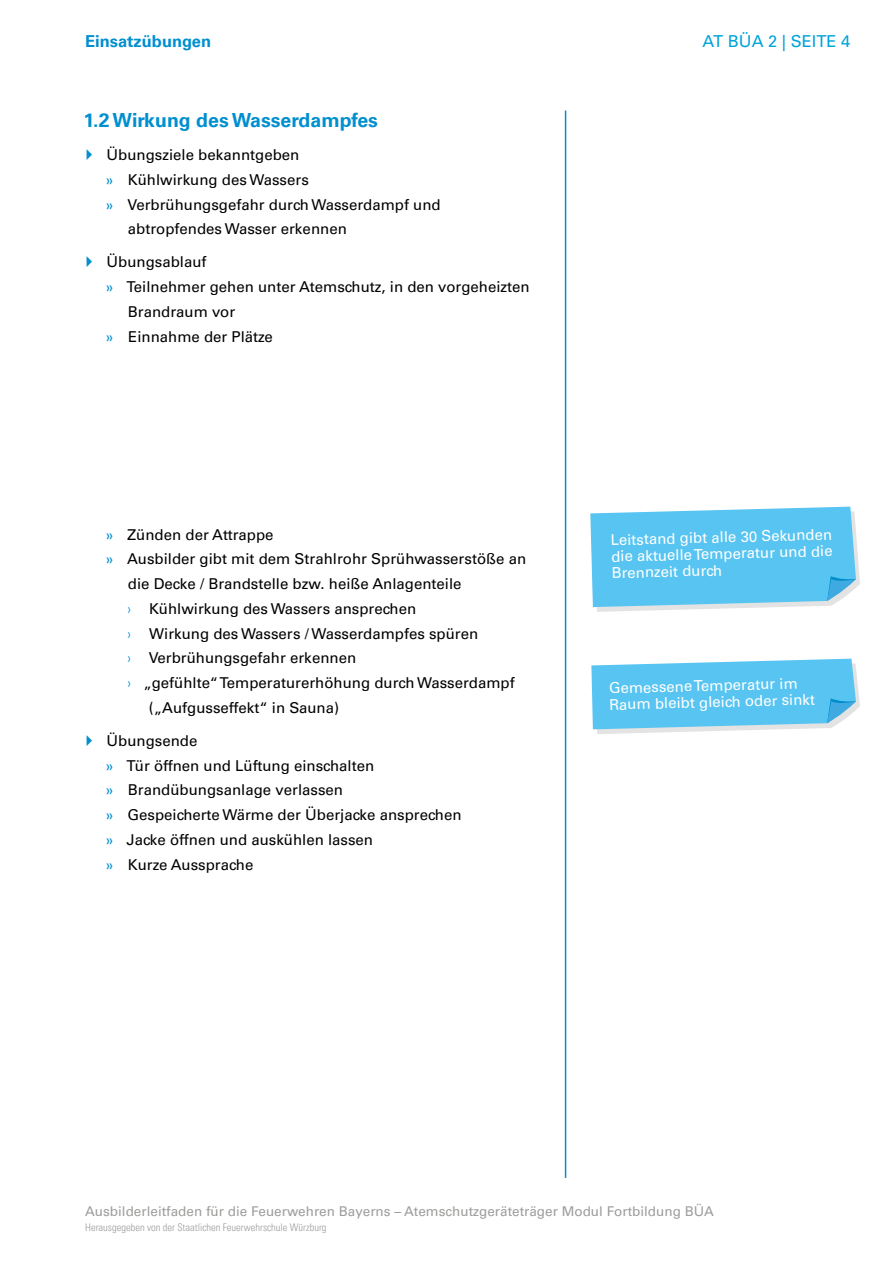
<style>
.page{position:relative;width:893px;height:1263px;background:#fff}
.page>*{position:absolute;margin:0;border:0;box-sizing:border-box;transform-origin:0 0}
.t1{font:700 19.5px "Univers LT Pro 65";color:#008fcf}
.t2{font:700 16.5px "Univers LT Pro 65";color:#008fcf}
.t3{font:16.5px "Univers LT Pro 55 Roman";color:#00a3da}
.t4{font:15px/24.8px "Univers LT Pro 55 Roman";color:#000}
.t5{font:15px/16.4px "Univers LT Pro 55 Roman";color:#fff;text-align:justify}
.t6{font:15px "Univers LT Std";color:#000}
.t7{font:13.5px "Univers LT Pro 55 Roman";color:#9d9d9c}
.t8{font:300 condensed 10.5px "Univers LT Pro";color:#9d9d9c}
.s1{font-family:"Univers LT Std";color:#008fcf}
.s2{font-family:"Univers LT Pro 45";font-weight:300;color:#008fcf}
</style>
<div class="page">
<hr style="left:565px;top:111px;width:1px;height:1067px;background:#008fcf">
<svg style="left:590px;top:507px;width:270px;height:105px;background:#6ccaf1"></svg>
<svg style="left:591px;top:659px;width:269px;height:75px;background:#72ccf1"></svg>
<p class="t2" style="left:85px;top:30px;width:128px">Einsatzübungen</p>
<p class="t3" style="left:702px;top:30px;width:149px">AT BÜA 2 | SEITE 4</p>
<h1 class="t1" style="left:83px;top:106px;width:296px">1.2 Wirkung des Wasserdampfes</h1>
<p class="t6" style="left:106px;top:146px;width:194px">Übungsziele bekanntgeben</p>
<p class="t4" style="left:106px;top:166px;width:205px"><span class="s1">»</span> Kühlwirkung des Wassers</p>
<p class="t4" style="left:106px;top:191px;width:337px"><span class="s1">»</span> Verbrühungsgefahr durch Wasserdampf und</p>
<p class="t4" style="left:128px;top:216px;width:220px">abtropfendes Wasser erkennen</p>
<p class="t6" style="left:107px;top:253px;width:102px">Übungsablauf</p>
<p class="t4" style="left:106px;top:274px;width:426px"><span class="s1">»</span> Teilnehmer gehen unter Atemschutz, in den vorgeheizten</p>
<p class="t4" style="left:128px;top:298px;width:109px">Brandraum vor</p>
<p class="t4" style="left:106px;top:323px;width:169px"><span class="s1">»</span> Einnahme der Plätze</p>
<p class="t4" style="left:106px;top:521px;width:169px"><span class="s1">»</span> Zünden der Attrappe</p>
<p class="t4" style="left:106px;top:546px;width:422px"><span class="s1">»</span> Ausbilder gibt mit dem Strahlrohr Sprühwasserstöße an</p>
<p class="t4" style="left:128px;top:571px;width:335px">die Decke / Brandstelle bzw. heiße Anlagenteile</p>
<p class="t4" style="left:127px;top:595px;width:291px"><span class="s2">›</span> Kühlwirkung des Wassers ansprechen</p>
<p class="t4" style="left:127px;top:620px;width:353px"><span class="s2">›</span> Wirkung des Wassers / Wasserdampfes spüren</p>
<p class="t4" style="left:127px;top:645px;width:231px"><span class="s2">›</span> Verbrühungsgefahr erkennen</p>
<p class="t4" style="left:127px;top:670px;width:389px"><span class="s2">›</span> „gefühlte“ Temperaturerhöhung durch Wasserdampf</p>
<p class="t4" style="left:149px;top:694px;width:192px">(„Aufgusseffekt“ in Sauna)</p>
<p class="t6" style="left:106px;top:732px;width:92px">Übungsende</p>
<p class="t4" style="left:106px;top:752px;width:357px"><span class="s1">»</span> Tür öffnen und Lüftung einschalten<br><span class="s1">»</span> Brandübungsanlage verlassen<br><span class="s1">»</span> Gespeicherte Wärme der Überjacke ansprechen <span class="s1">»</span> Jacke öffnen und auskühlen lassen<br><span class="s1">»</span> Kurze Aussprache</p>
<p class="t5" style="left:610px;top:532px;width:223px;rotate:-2deg">Leitstand gibt alle 30 Sekunden die aktuelle Temperatur und die Brennzeit durch</p>
<p class="t5" style="left:608px;top:680px;width:207px;rotate:-2deg">Gemessene Temperatur im<br>Raum bleibt gleich oder sinkt</p>
<p class="t7" style="left:85px;top:1202px;width:630px">Ausbilderleitfaden für die Feuerwehren Bayerns – Atemschutzgeräteträger Modul Fortbildung BÜA</p>
<p class="t8" style="left:85px;top:1220px;width:243px">Herausgegeben von der Staatlichen Feuerwehrschule Würzburg</p>
</div>
